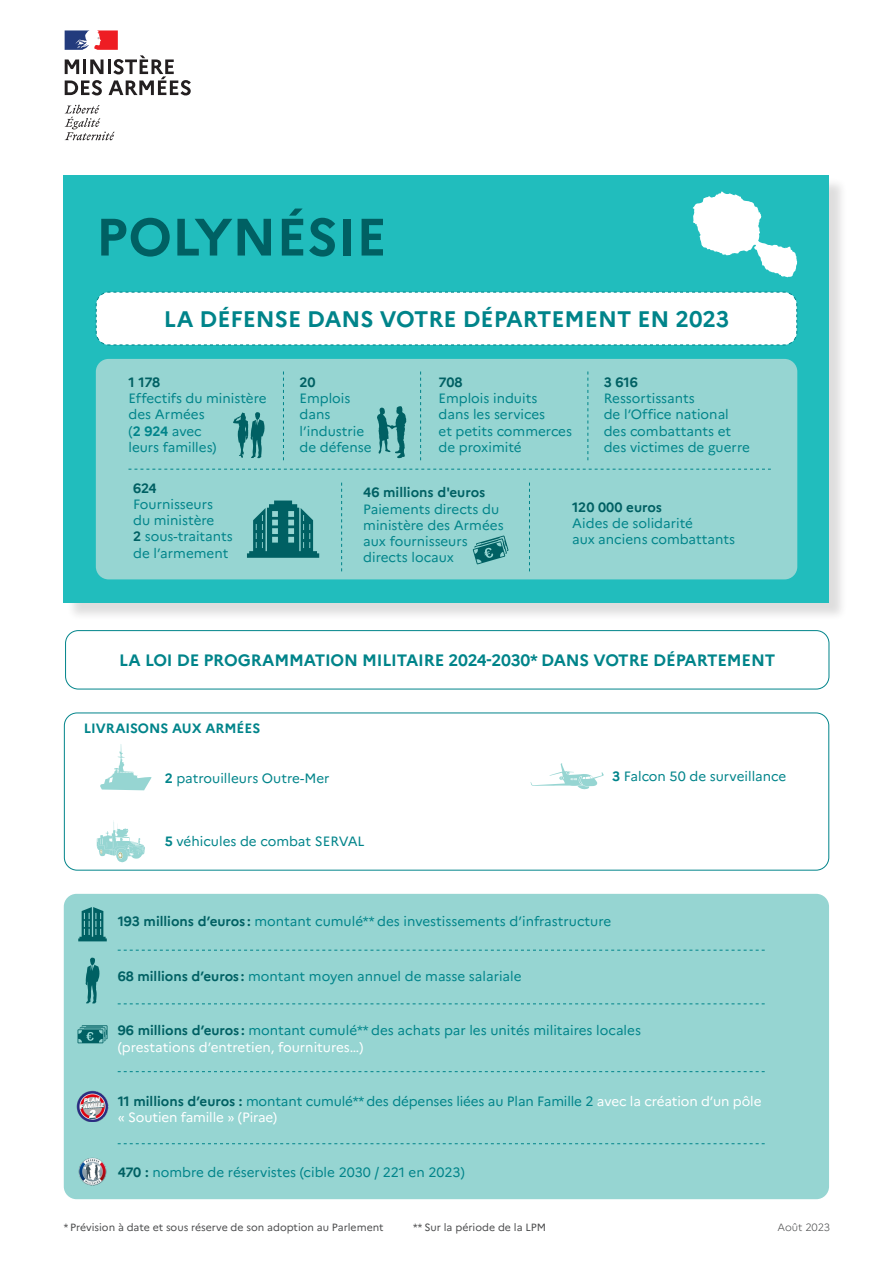
<style>
.page{position:relative;width:893px;height:1263px;background:#fff}
.page>*{position:absolute;margin:0;border:0;box-sizing:border-box;transform-origin:0 0}
.t1{font:700 52.5px "Marianne";color:#006063}
.t2{font:700 22.5px "Marianne";color:#00848a}
.t3{font:700 16.5px "Marianne";letter-spacing:-.01em;color:#00848a}
.t4{font:13.5px/16.2px "Marianne";color:#00848a}
.t5{font:700 13.5px "Marianne";color:#006063}
.t6{font:700 13.5px "Marianne";color:#00848a}
.t7{font:10.5px "Marianne";color:#4b4c4d}
.t8{font:300 10.5px "Marianne";letter-spacing:-.005em;color:#4b4c4d}
.s1{font-weight:700;color:#006063}
.s2{font-weight:700}
.s3{color:#fff}
</style>
<div class="page">
<svg style="left:65px;top:105px;width:50px;height:35px"></svg>
<svg style="left:65px;top:30px;width:126px;height:65px"></svg>
<div style="left:66px;top:177px;width:782px;height:444px;background:#231f20;opacity:.15"></div>
<div style="left:64px;top:175px;width:765px;height:428px;background:#21bdbd"></div>
<div style="left:96px;top:359px;width:701px;height:220px;background:#96d5d2;border-radius:13px"></div>
<svg style="left:95px;top:291px;width:702px;height:55px;background:#f0f9f9"></svg>
<svg style="left:233px;top:412px;width:32px;height:46px"></svg>
<svg style="left:377px;top:406px;width:29px;height:52px"></svg>
<svg style="left:128px;top:469px;width:643px;height:1px"></svg>
<svg style="left:247px;top:500px;width:72px;height:58px"></svg>
<svg style="left:420px;top:371px;width:1px;height:89px"></svg>
<svg style="left:587px;top:371px;width:1px;height:89px"></svg>
<svg style="left:529px;top:483px;width:1px;height:88px"></svg>
<svg style="left:341px;top:483px;width:1px;height:88px"></svg>
<svg style="left:283px;top:371px;width:1px;height:89px"></svg>
<div style="left:64px;top:713px;width:765px;height:157px;border:1px solid #00848a;border-radius:13px"></div>
<svg style="left:473px;top:535px;width:36px;height:29px"></svg>
<div style="left:65px;top:630px;width:764px;height:59px;border:1px solid #00848a;border-radius:13px"></div>
<div style="left:64px;top:894px;width:765px;height:305px;background:#96d5d2;border-radius:13px"></div>
<svg style="left:86px;top:958px;width:13px;height:45px"></svg>
<img style="left:77px;top:1091px;width:31px;height:31px">
<img style="left:78px;top:1157px;width:29px;height:29px">
<svg style="left:78px;top:1025px;width:29px;height:18px"></svg>
<svg style="left:78px;top:907px;width:29px;height:34px"></svg>
<svg style="left:100px;top:744px;width:52px;height:46px"></svg>
<svg style="left:530px;top:763px;width:74px;height:27px"></svg>
<svg style="left:118px;top:950px;width:647px;height:1px"></svg>
<svg style="left:118px;top:1003px;width:647px;height:1px"></svg>
<svg style="left:118px;top:1071px;width:647px;height:1px"></svg>
<svg style="left:118px;top:1143px;width:647px;height:1px"></svg>
<svg style="left:693px;top:191px;width:104px;height:86px"></svg>
<svg style="left:97px;top:821px;width:48px;height:41px"></svg>
<p class="t1" style="left:96px;top:205px;width:292px">POLYNÉSIE</p>
<p class="t2" style="left:164px;top:305px;width:567px">LA DÉFENSE DANS VOTRE DÉPARTEMENT EN 2023</p>
<p class="t4" style="left:128px;top:374px;width:140px"><span class="s1">1 178<br></span>Effectifs du ministère des Armées<br>(<span class="s2">2 924</span> avec<br>leurs familles)</p>
<p class="t5" style="left:133px;top:480px;width:25px">624</p>
<p class="t4" style="left:133px;top:496px;width:83px">Fournisseurs du ministère</p>
<p class="t4" style="left:133px;top:528px;width:101px"><span class="s1">2</span> sous-traitants de l’armement</p>
<p class="t4" style="left:300px;top:374px;width:74px"><span class="s1">20<br></span>Emplois dans l’industrie de défense</p>
<p class="t4" style="left:439px;top:374px;width:135px"><span class="s1">708<br></span>Emplois induits<br>dans les services<br>et petits commerces de proximité</p>
<p class="t4" style="left:604px;top:374px;width:148px"><span class="s1">3 616<br></span>Ressortissants<br>de l’Office national des combattants et des victimes de guerre</p>
<p class="t5" style="left:363px;top:484px;width:123px">46 millions d'euros</p>
<p class="t4" style="left:363px;top:501px;width:142px">Paiements directs du ministère des Armées aux fournisseurs directs locaux</p>
<p class="t4" style="left:572px;top:499px;width:165px"><span class="s1">120 000 euros<br></span>Aides de solidarité<br>aux anciens combattants</p>
<p class="t3" style="left:119px;top:650px;width:657px">LA LOI DE PROGRAMMATION MILITAIRE 2024-2030* DANS VOTRE DÉPARTEMENT</p>
<p class="t6" style="left:84px;top:720px;width:178px">LIVRAISONS AUX ARMÉES</p>
<p class="t4" style="left:165px;top:769px;width:166px"><span class="s2">2</span> patrouilleurs Outre-Mer</p>
<p class="t4" style="left:165px;top:833px;width:201px"><span class="s2">5</span> véhicules de combat SERVAL</p>
<p class="t4" style="left:612px;top:768px;width:176px"><span class="s2">3</span> Falcon 50 de surveillance</p>
<p class="t4" style="left:118px;top:913px;width:495px"><span class="s1">193 millions d’euros :</span> montant cumulé** des investissements d’infrastructure</p>
<p class="t4" style="left:118px;top:968px;width:405px"><span class="s1">68 millions d’euros :</span> montant moyen annuel de masse salariale</p>
<p class="t4" style="left:118px;top:1022px;width:525px"><span class="s1">96 millions d’euros :</span> montant cumulé** des achats par les unités militaires locales <span class="s3">(prestations d’entretien, fournitures…)</span></p>
<p class="t4" style="left:118px;top:1093px;width:645px"><span class="s1">11 millions d’euros :</span> montant cumulé** des dépenses liées au Plan Famille 2 <span class="s3">avec la création d’un pôle « Soutien famille » (Pirae)</span></p>
<p class="t4" style="left:118px;top:1164px;width:349px"><span class="s1">470 :</span> nombre de réservistes (cible 2030 / 221 en 2023)</p>
<p class="t7" style="left:64px;top:1220px;width:321px">* Prévision à date et sous réserve de son adoption au Parlement</p>
<p class="t7" style="left:413px;top:1220px;width:134px">** Sur la période de la LPM</p>
<p class="t8" style="left:777px;top:1220px;width:54px">Août 2023</p>
</div>
